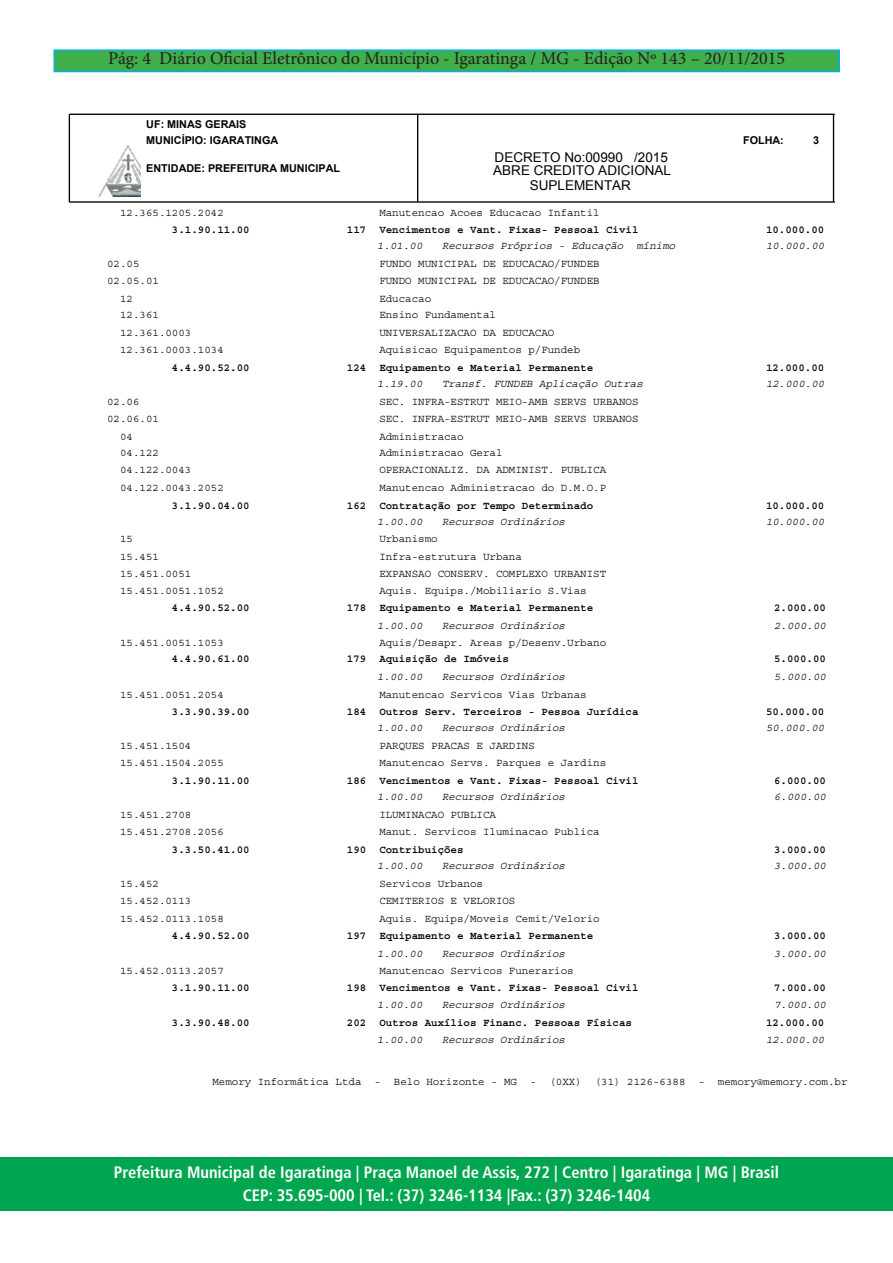
<style>
.page{position:relative;width:893px;height:1263px;background:#fff}
.page>*{position:absolute;margin:0;border:0;box-sizing:border-box;transform-origin:0 0}
.t1{font:18px "Minion Pro";color:#231f20}
.t2{font:700 condensed 16.5px "Frutiger LT Std";color:#fff}
.t3{font:13.5px/13.5px "Arial";color:#080000}
.t4{font:10.8px "Courier Std";color:#080000}
.t5{font:700 10.8px "Courier Std";color:#080000}
.t6{font:italic 10.8px "Courier Std";color:#080000}
.t7{font:700 10.8px "Arial";color:#080000}
</style>
<div class="page">
<hr style="left:69px;top:114px;width:766px;height:1px;background:#000">
<hr style="left:69px;top:201px;width:766px;height:2px;background:#000">
<hr style="left:69px;top:114px;width:1px;height:88px;background:#000">
<hr style="left:833px;top:114px;width:1px;height:88px;background:#000">
<img style="left:90px;top:143px;width:51px;height:54px">
<hr style="left:417px;top:114px;width:1px;height:88px;background:#000">
<div style="left:0;top:1157px;width:893px;height:53px;background:#00a54f"></div>
<div style="left:54px;top:50px;width:785px;height:22px;background:#40ae49"></div>
<div style="left:53px;top:49px;width:787px;height:23px;border:2px solid #00aeef"></div>
<p class="t1" style="left:108px;top:46px;width:678px">Pág: 4 Diário Oficial Eletrônico do Município - Igaratinga / MG - Edição Nº 143 – 20/11/2015</p>
<p class="t7" style="left:146px;top:117px;width:102px">UF: MINAS GERAIS</p>
<p class="t7" style="left:146px;top:133px;width:133px">MUNICÍPIO: IGARATINGA</p>
<p class="t7" style="left:146px;top:161px;width:195px">ENTIDADE: PREFEITURA MUNICIPAL</p>
<p class="t3" style="left:493px;top:150px;width:179px">DECRETO No:00990 /2015<br>ABRE CREDITO ADICIONAL</p>
<p class="t3" style="left:530px;top:178px;width:103px">SUPLEMENTAR</p>
<p class="t7" style="left:743px;top:133px;width:42px">FOLHA:</p>
<p class="t7" style="left:813px;top:133px;width:8px">3</p>
<p class="t4" style="left:120px;top:206px;width:105px">12.365.1205.2042</p>
<p class="t4" style="left:379px;top:206px;width:222px">Manutencao Acoes Educacao Infantil</p>
<p class="t5" style="left:172px;top:224px;width:79px">3.1.90.11.00</p>
<p class="t5" style="left:347px;top:224px;width:293px">117 Vencimentos e Vant. Fixas- Pessoal Civil</p>
<p class="t5" style="left:766px;top:224px;width:60px">10.000.00</p>
<p class="t6" style="left:377px;top:240px;width:47px">1.01.00</p>
<p class="t6" style="left:442px;top:240px;width:235px">Recursos Próprios - Educação mínimo</p>
<p class="t6" style="left:766px;top:240px;width:60px">10.000.00</p>
<p class="t4" style="left:107px;top:258px;width:34px">02.05</p>
<p class="t4" style="left:379px;top:258px;width:222px">FUNDO MUNICIPAL DE EDUCACAO/FUNDEB</p>
<p class="t4" style="left:107px;top:275px;width:53px">02.05.01</p>
<p class="t4" style="left:379px;top:275px;width:222px">FUNDO MUNICIPAL DE EDUCACAO/FUNDEB</p>
<p class="t4" style="left:120px;top:293px;width:14px">12</p>
<p class="t4" style="left:379px;top:293px;width:53px">Educacao</p>
<p class="t4" style="left:120px;top:309px;width:40px">12.361</p>
<p class="t4" style="left:379px;top:309px;width:118px">Ensino Fundamental</p>
<p class="t4" style="left:120px;top:326px;width:73px">12.361.0003</p>
<p class="t4" style="left:379px;top:326px;width:176px">UNIVERSALIZACAO DA EDUCACAO</p>
<p class="t4" style="left:120px;top:344px;width:105px">12.361.0003.1034</p>
<p class="t4" style="left:379px;top:344px;width:202px">Aquisicao Equipamentos p/Fundeb</p>
<p class="t5" style="left:172px;top:362px;width:79px">4.4.90.52.00</p>
<p class="t5" style="left:347px;top:362px;width:248px">124 Equipamento e Material Permanente</p>
<p class="t5" style="left:766px;top:362px;width:60px">12.000.00</p>
<p class="t6" style="left:377px;top:378px;width:47px">1.19.00</p>
<p class="t6" style="left:442px;top:378px;width:202px">Transf. FUNDEB Aplicação Outras</p>
<p class="t6" style="left:766px;top:378px;width:60px">12.000.00</p>
<p class="t4" style="left:107px;top:395px;width:34px">02.06</p>
<p class="t4" style="left:379px;top:395px;width:261px">SEC. INFRA-ESTRUT MEIO-AMB SERVS URBANOS</p>
<p class="t4" style="left:107px;top:413px;width:53px">02.06.01</p>
<p class="t4" style="left:379px;top:413px;width:261px">SEC. INFRA-ESTRUT MEIO-AMB SERVS URBANOS</p>
<p class="t4" style="left:120px;top:430px;width:14px">04</p>
<p class="t4" style="left:379px;top:430px;width:86px">Administracao</p>
<p class="t4" style="left:120px;top:447px;width:40px">04.122</p>
<p class="t4" style="left:379px;top:447px;width:125px">Administracao Geral</p>
<p class="t4" style="left:120px;top:464px;width:73px">04.122.0043</p>
<p class="t4" style="left:379px;top:464px;width:228px">OPERACIONALIZ. DA ADMINIST. PUBLICA</p>
<p class="t4" style="left:120px;top:482px;width:105px">04.122.0043.2052</p>
<p class="t4" style="left:379px;top:482px;width:228px">Manutencao Administracao do D.M.O.P</p>
<p class="t5" style="left:172px;top:499px;width:79px">3.1.90.04.00</p>
<p class="t5" style="left:347px;top:499px;width:248px">162 Contratação por Tempo Determinado</p>
<p class="t5" style="left:766px;top:499px;width:60px">10.000.00</p>
<p class="t6" style="left:377px;top:515px;width:47px">1.00.00</p>
<p class="t6" style="left:442px;top:515px;width:125px">Recursos Ordinários</p>
<p class="t6" style="left:766px;top:515px;width:60px">10.000.00</p>
<p class="t4" style="left:120px;top:533px;width:14px">15</p>
<p class="t4" style="left:379px;top:533px;width:60px">Urbanismo</p>
<p class="t4" style="left:120px;top:550px;width:40px">15.451</p>
<p class="t4" style="left:379px;top:550px;width:144px">Infra-estrutura Urbana</p>
<p class="t4" style="left:120px;top:568px;width:73px">15.451.0051</p>
<p class="t4" style="left:379px;top:568px;width:228px">EXPANSAO CONSERV. COMPLEXO URBANIST</p>
<p class="t4" style="left:120px;top:584px;width:105px">15.451.0051.1052</p>
<p class="t4" style="left:379px;top:584px;width:209px">Aquis. Equips./Mobiliario S.Vias</p>
<p class="t5" style="left:172px;top:602px;width:79px">4.4.90.52.00</p>
<p class="t5" style="left:347px;top:602px;width:248px">178 Equipamento e Material Permanente</p>
<p class="t5" style="left:774px;top:602px;width:53px">2.000.00</p>
<p class="t6" style="left:377px;top:619px;width:47px">1.00.00</p>
<p class="t6" style="left:442px;top:619px;width:125px">Recursos Ordinários</p>
<p class="t6" style="left:774px;top:619px;width:53px">2.000.00</p>
<p class="t4" style="left:120px;top:637px;width:105px">15.451.0051.1053</p>
<p class="t4" style="left:379px;top:637px;width:228px">Aquis/Desapr. Areas p/Desenv.Urbano</p>
<p class="t5" style="left:172px;top:653px;width:79px">4.4.90.61.00</p>
<p class="t5" style="left:347px;top:653px;width:163px">179 Aquisição de Imóveis</p>
<p class="t5" style="left:774px;top:653px;width:53px">5.000.00</p>
<p class="t6" style="left:377px;top:671px;width:47px">1.00.00</p>
<p class="t6" style="left:442px;top:671px;width:125px">Recursos Ordinários</p>
<p class="t6" style="left:774px;top:671px;width:53px">5.000.00</p>
<p class="t4" style="left:120px;top:688px;width:105px">15.451.0051.2054</p>
<p class="t4" style="left:379px;top:688px;width:209px">Manutencao Servicos Vias Urbanas</p>
<p class="t5" style="left:172px;top:706px;width:79px">3.3.90.39.00</p>
<p class="t5" style="left:347px;top:706px;width:293px">184 Outros Serv. Terceiros - Pessoa Jurídica</p>
<p class="t5" style="left:766px;top:706px;width:60px">50.000.00</p>
<p class="t6" style="left:377px;top:722px;width:47px">1.00.00</p>
<p class="t6" style="left:442px;top:722px;width:125px">Recursos Ordinários</p>
<p class="t6" style="left:766px;top:722px;width:60px">50.000.00</p>
<p class="t4" style="left:120px;top:739px;width:73px">15.451.1504</p>
<p class="t4" style="left:379px;top:739px;width:157px">PARQUES PRACAS E JARDINS</p>
<p class="t4" style="left:120px;top:757px;width:105px">15.451.1504.2055</p>
<p class="t4" style="left:379px;top:757px;width:228px">Manutencao Servs. Parques e Jardins</p>
<p class="t5" style="left:172px;top:775px;width:79px">3.1.90.11.00</p>
<p class="t5" style="left:347px;top:775px;width:293px">186 Vencimentos e Vant. Fixas- Pessoal Civil</p>
<p class="t5" style="left:774px;top:775px;width:53px">6.000.00</p>
<p class="t6" style="left:377px;top:791px;width:47px">1.00.00</p>
<p class="t6" style="left:442px;top:791px;width:125px">Recursos Ordinários</p>
<p class="t6" style="left:774px;top:791px;width:53px">6.000.00</p>
<p class="t4" style="left:120px;top:808px;width:73px">15.451.2708</p>
<p class="t4" style="left:379px;top:808px;width:118px">ILUMINACAO PUBLICA</p>
<p class="t4" style="left:120px;top:826px;width:105px">15.451.2708.2056</p>
<p class="t4" style="left:379px;top:826px;width:222px">Manut. Servicos Iluminacao Publica</p>
<p class="t5" style="left:172px;top:843px;width:79px">3.3.50.41.00</p>
<p class="t5" style="left:347px;top:843px;width:118px">190 Contribuições</p>
<p class="t5" style="left:774px;top:843px;width:53px">3.000.00</p>
<p class="t6" style="left:377px;top:860px;width:47px">1.00.00</p>
<p class="t6" style="left:442px;top:860px;width:125px">Recursos Ordinários</p>
<p class="t6" style="left:774px;top:860px;width:53px">3.000.00</p>
<p class="t4" style="left:120px;top:877px;width:40px">15.452</p>
<p class="t4" style="left:379px;top:877px;width:105px">Servicos Urbanos</p>
<p class="t4" style="left:120px;top:895px;width:73px">15.452.0113</p>
<p class="t4" style="left:379px;top:895px;width:138px">CEMITERIOS E VELORIOS</p>
<p class="t4" style="left:120px;top:912px;width:105px">15.452.0113.1058</p>
<p class="t4" style="left:379px;top:912px;width:222px">Aquis. Equips/Moveis Cemit/Velorio</p>
<p class="t5" style="left:172px;top:930px;width:79px">4.4.90.52.00</p>
<p class="t5" style="left:347px;top:930px;width:248px">197 Equipamento e Material Permanente</p>
<p class="t5" style="left:774px;top:930px;width:53px">3.000.00</p>
<p class="t6" style="left:377px;top:947px;width:47px">1.00.00</p>
<p class="t6" style="left:442px;top:947px;width:125px">Recursos Ordinários</p>
<p class="t6" style="left:774px;top:947px;width:53px">3.000.00</p>
<p class="t4" style="left:120px;top:965px;width:105px">15.452.0113.2057</p>
<p class="t4" style="left:379px;top:965px;width:196px">Manutencao Servicos Funerarios</p>
<p class="t5" style="left:172px;top:981px;width:79px">3.1.90.11.00</p>
<p class="t5" style="left:347px;top:981px;width:293px">198 Vencimentos e Vant. Fixas- Pessoal Civil</p>
<p class="t5" style="left:774px;top:981px;width:53px">7.000.00</p>
<p class="t6" style="left:377px;top:999px;width:47px">1.00.00</p>
<p class="t6" style="left:442px;top:999px;width:125px">Recursos Ordinários</p>
<p class="t6" style="left:774px;top:999px;width:53px">7.000.00</p>
<p class="t5" style="left:172px;top:1016px;width:79px">3.3.90.48.00</p>
<p class="t5" style="left:347px;top:1016px;width:287px">202 Outros Auxílios Financ. Pessoas Físicas</p>
<p class="t5" style="left:766px;top:1016px;width:60px">12.000.00</p>
<p class="t6" style="left:377px;top:1034px;width:47px">1.00.00</p>
<p class="t6" style="left:442px;top:1034px;width:125px">Recursos Ordinários</p>
<p class="t6" style="left:766px;top:1034px;width:60px">12.000.00</p>
<p class="t4" style="left:212px;top:1076px;width:637px">Memory Informática Ltda - Belo Horizonte - MG - (0XX) (31) 2126-6388 - memory@memory.com.br</p>
<p class="t2" style="left:114px;top:1163px;width:667px">Prefeitura Municipal de Igaratinga | Praça Manoel de Assis, 272 | Centro | Igaratinga | MG | Brasil</p>
<p class="t2" style="left:243px;top:1185px;width:409px">CEP: 35.695-000 | Tel.: (37) 3246-1134 |Fax.: (37) 3246-1404</p>
</div>
